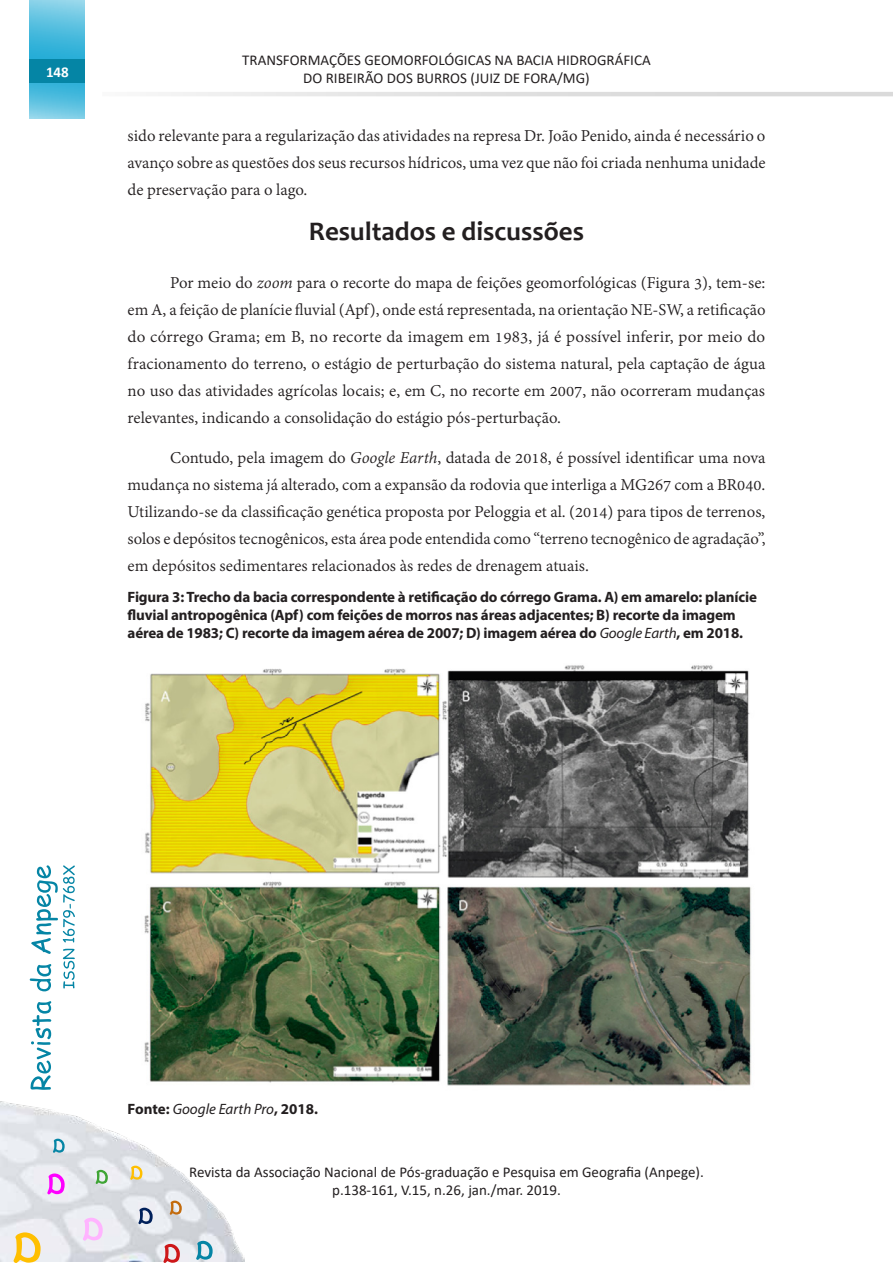
<style>
.page{position:relative;width:893px;height:1263px;background:#fff}
.page>*{position:absolute;margin:0;border:0;box-sizing:border-box;transform-origin:0 0}
.t1{font:700 27px "Candara";color:#231f20}
.t2{font:18px/27px "Adobe Devanagari";color:#231f20;text-align:justify}
.t3{font:700 15px/18px "Myriad Pro";letter-spacing:-.01em;color:#231f20}
.t4{font:15px/18px "Calibri";color:#231f20;text-align:center}
.t5{font:italic 15px "Myriad Pro";color:#231f20}
.t6{font:700 15px "Calibri";color:#fff}
.s1{font-style:italic}
.s2{font-weight:400;font-style:italic}
.s3{font-weight:700;font-style:normal}
</style>
<div class="page">
<svg style="left:30px;top:865px;width:45px;height:225px"></svg>
<img style="left:0;top:1101px;width:244px;height:160px">
<svg style="left:130px;top:1166px;width:12px;height:14px"></svg>
<svg style="left:14px;top:1232px;width:27px;height:31px"></svg>
<svg style="left:196px;top:1241px;width:17px;height:19px"></svg>
<svg style="left:170px;top:1200px;width:12px;height:15px"></svg>
<svg style="left:53px;top:1139px;width:12px;height:14px"></svg>
<svg style="left:47px;top:1173px;width:18px;height:21px"></svg>
<svg style="left:163px;top:1244px;width:17px;height:19px"></svg>
<svg style="left:96px;top:1170px;width:12px;height:14px"></svg>
<svg style="left:138px;top:1208px;width:15px;height:16px"></svg>
<svg style="left:83px;top:1218px;width:20px;height:22px"></svg>
<svg style="left:30px;top:0;width:55px;height:119px;background:#57bfdf"></svg>
<div style="left:30px;top:59px;width:55px;height:24px;background:#0585a5"></div>
<svg style="left:158px;top:92px;width:735px;height:4px;background:#e1e1e1"></svg>
<img style="left:144px;top:665px;width:607px;height:421px">
<p class="t6" style="left:46px;top:61px;width:24px">148</p>
<p class="t4" style="left:242px;top:51px;width:410px">TRANSFORMAÇÕES GEOMORFOLÓGICAS NA BACIA HIDROGRÁFICA<br>DO RIBEIRÃO DOS BURROS (JUIZ DE FORA/MG)</p>
<p class="t2" style="left:128px;top:123px;width:640px">sido relevante para a regularização das atividades na represa Dr. João Penido, ainda é necessário o avanço sobre as questões dos seus recursos hídricos, uma vez que não foi criada nenhuma unidade de preservação para o lago.</p>
<h1 class="t1" style="left:309px;top:214px;width:277px">Resultados e discussões</h1>
<p class="t2" style="left:128px;top:271px;width:639px;text-indent:43px">Por meio do <span class="s1">zoom</span> para o recorte do mapa de feições geomorfológicas (Figura 3), tem-se: em A, a feição de planície fluvial (Apf), onde está representada, na orientação NE-SW, a retificação do córrego Grama; em B, no recorte da imagem em 1983, já é possível inferir, por meio do fracionamento do terreno, o estágio de perturbação do sistema natural, pela captação de água no uso das atividades agrícolas locais; e, em C, no recorte em 2007, não ocorreram mudanças relevantes, indicando a consolidação do estágio pós-perturbação.</p>
<p class="t2" style="left:128px;top:445px;width:640px;text-indent:43px">Contudo, pela imagem do <span class="s1">Google Earth</span>, datada de 2018, é possível identificar uma nova mudança no sistema já alterado, com a expansão da rodovia que interliga a MG267 com a BR040.<br>Utilizando-se da classificação genética proposta por Peloggia et al. (2014) para tipos de terrenos, solos e depósitos tecnogênicos, esta área pode entendida como “terreno tecnogênico de agradação”, em depósitos sedimentares relacionados às redes de drenagem atuais.</p>
<p class="t3" style="left:128px;top:587px;width:631px">Figura 3: Trecho da bacia correspondente à retificação do córrego Grama. A) em amarelo: planície fluvial antropogênica (Apf) com feições de morros nas áreas adjacentes; B) recorte da imagem aérea de 1983; C) recorte da imagem aérea de 2007; D) imagem aérea do <span class="s2">Google Earth</span>, em 2018.</p>
<p class="t5" style="left:128px;top:1099px;width:192px"><span class="s3">Fonte:</span> Google Earth Pro<span class="s3">, 2018.</span></p>
<p class="t4" style="left:189px;top:1163px;width:516px">Revista da Associação Nacional de Pós-graduação e Pesquisa em Geografia (Anpege). p.138-161, V.15, n.26, jan./mar. 2019.</p>
</div>
